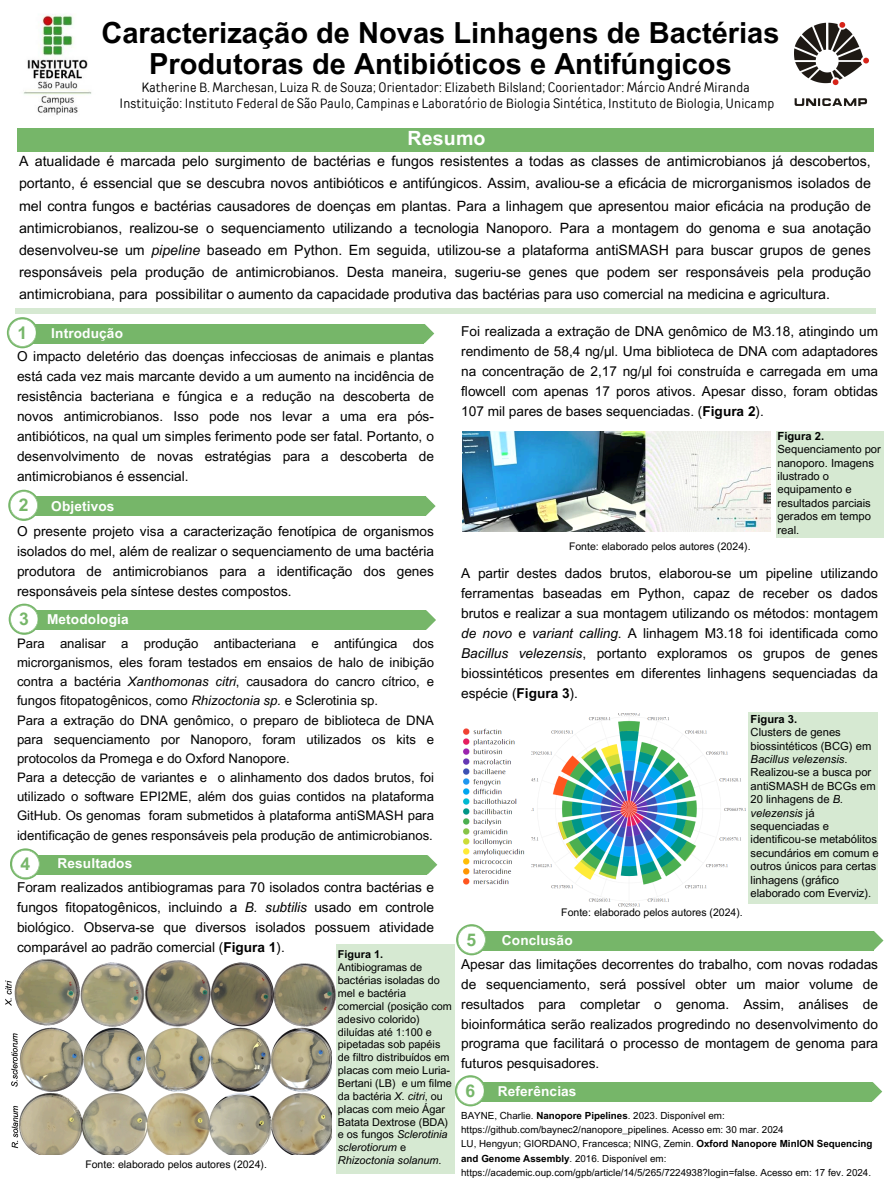
<style>
.page{position:relative;width:893px;height:1191px;background:#fff}
.page>*{position:absolute;margin:0;border:0;box-sizing:border-box;transform-origin:0 0}
.t1{font:700 29.05px/31.2px "Arial MT Pro";color:#000;text-align:center}
.t2{font:700 19.6px "Arial MT Pro";letter-spacing:.01em;color:#fff}
.t3{font:700 17.5px "Arial MT Pro";color:#76b669}
.t4{font:14.17px/22px "Arial MT Pro";color:#000;text-align:justify}
.t5{font:13.65px/19.9px "Arial MT Pro";color:#000;text-align:justify}
.t6{font:700 13.65px "Arial MT Pro";letter-spacing:.01em;color:#fff}
.t7{font:13.3px/15.7px "TT Rounds Condensed";letter-spacing:.01em;color:#000;text-align:center}
.t8{font:13.12px/19.2px "Arial MT Pro";color:#000}
.t9{font:11.2px/13.4px "Arial MT Pro";color:#000}
.t10{font:10.85px/12.9px "Arial MT Pro";color:#000}
.t11{font:10.5px "Arial MT Pro";color:#000}
.t12{font:9.8px/14.4px "Arial MT Pro";color:#000}
.s1{font-style:italic}
.s2{font-weight:700}
</style>
<div class="page">
<div style="left:336px;top:944px;width:118px;height:229px;background:#d6e9d2"></div>
<div style="left:30px;top:496px;width:395px;height:20px;background:#76b669"></div>
<div style="left:776px;top:431px;width:107px;height:107px;background:#d6e9d2"></div>
<div style="left:748px;top:712px;width:130px;height:191px;background:#d6e9d2"></div>
<img style="left:531px;top:713px;width:215px;height:194px">
<div style="left:17px;top:128px;width:856px;height:23px;background:#76b669"></div>
<img style="left:5px;top:959px;width:330px;height:68px">
<img style="left:11px;top:1027px;width:320px;height:127px">
<img style="left:462px;top:431px;width:309px;height:100px">
<img style="left:463px;top:728px;width:62px;height:157px">
<img style="left:23px;top:14px;width:69px;height:101px">
<img style="left:795px;top:22px;width:74px;height:83px">
<svg style="left:8px;top:489px;width:31px;height:32px"></svg>
<svg style="left:425px;top:496px;width:11px;height:20px"></svg>
<svg style="left:10px;top:491px;width:28px;height:28px"></svg>
<div style="left:28px;top:324px;width:396px;height:19px;background:#76b669"></div>
<svg style="left:7px;top:317px;width:31px;height:31px"></svg>
<svg style="left:424px;top:324px;width:10px;height:19px"></svg>
<svg style="left:9px;top:319px;width:27px;height:27px"></svg>
<div style="left:30px;top:610px;width:396px;height:20px;background:#76b669"></div>
<svg style="left:9px;top:603px;width:31px;height:32px"></svg>
<svg style="left:426px;top:610px;width:10px;height:20px"></svg>
<svg style="left:10px;top:605px;width:28px;height:28px"></svg>
<div style="left:31px;top:855px;width:396px;height:19px;background:#76b669"></div>
<svg style="left:10px;top:848px;width:31px;height:31px"></svg>
<svg style="left:427px;top:855px;width:10px;height:19px"></svg>
<svg style="left:12px;top:850px;width:27px;height:27px"></svg>
<div style="left:477px;top:930px;width:396px;height:20px;background:#76b669"></div>
<svg style="left:456px;top:924px;width:31px;height:31px"></svg>
<svg style="left:864px;top:930px;width:19px;height:20px"></svg>
<svg style="left:458px;top:925px;width:27px;height:28px"></svg>
<div style="left:476px;top:1081px;width:396px;height:20px;background:#76b669"></div>
<svg style="left:455px;top:1075px;width:31px;height:31px"></svg>
<svg style="left:862px;top:1081px;width:20px;height:20px"></svg>
<svg style="left:456px;top:1076px;width:28px;height:28px"></svg>
<div style="left:15px;top:308px;width:861px;height:5px;background:#d6e9d2"></div>
<h3 class="t1" style="left:101px;top:21px;width:680px">Caracterização de Novas Linhagens de Bactérias<br>Produtoras de Antibióticos e Antifúngicos</h3>
<p class="t7" style="left:120px;top:80px;width:656px">Katherine B. Marchesan, Luiza R. de Souza; Orientador: Elizabeth Bilsland; Coorientador: Márcio André Miranda<br>Instituição: Instituto Federal de São Paulo, Campinas e Laboratório de Biologia Sintética, Instituto de Biologia, Unicamp</p>
<h4 class="t2" style="left:407px;top:131px;width:80px">Resumo</h4>
<p class="t4" style="left:19px;top:152px;width:853px">A atualidade é marcada pelo surgimento de bactérias e fungos resistentes a todas as classes de antimicrobianos já descobertos, portanto, é essencial que se descubra novos antibióticos e antifúngicos. Assim, avaliou-se a eficácia de microrganismos isolados de mel contra fungos e bactérias causadores de doenças em plantas. Para a linhagem que apresentou maior eficácia na produção de antimicrobianos, realizou-se o sequenciamento utilizando a tecnologia Nanoporo. Para a montagem do genoma e sua anotação desenvolveu-se um <span class="s1">pipeline</span> baseado em Python. Em seguida, utilizou-se a plataforma antiSMASH para buscar grupos de genes responsáveis pela produção de antimicrobianos. Desta maneira, sugeriu-se genes que podem ser responsáveis pela produção antimicrobiana, para possibilitar o aumento da capacidade produtiva das bactérias para uso comercial na medicina e agricultura.</p>
<h4 class="t3" style="left:17px;top:326px;width:11px">1</h4>
<h4 class="t6" style="left:51px;top:328px;width:73px">Introdução</h4>
<h1 class="t5" style="left:17px;top:348px;width:418px">O impacto deletério das doenças infecciosas de animais e plantas está cada vez mais marcante devido a um aumento na incidência de resistência bacteriana e fúngica e a redução na descoberta de novos antimicrobianos. Isso pode nos levar a uma era pós&shy;antibióticos, na qual um simples ferimento pode ser fatal. Portanto, o desenvolvimento de novas estratégias para a descoberta de antimicrobianos é essencial.</h1>
<h4 class="t3" style="left:19px;top:498px;width:11px">2</h4>
<h4 class="t6" style="left:51px;top:500px;width:65px">Objetivos</h4>
<p class="t5" style="left:17px;top:522px;width:418px">O presente projeto visa a caracterização fenotípica de organismos isolados do mel, além de realizar o sequenciamento de uma bactéria produtora de antimicrobianos para a identificação dos genes responsáveis pela síntese destes compostos.</p>
<h4 class="t8" style="left:17px;top:635px;width:418px">Para analisar a produção antibacteriana e antifúngica dos microrganismos, eles foram testados em ensaios de halo de inibição contra a bactéria <span class="s1">Xanthomonas citri</span>, causadora do cancro cítrico, e fungos fitopatogênicos, como <span class="s1">Rhizoctonia sp.</span> e Sclerotinia sp.<br>Para a extração do DNA genômico, o preparo de biblioteca de DNA para sequenciamento por Nanoporo, foram utilizados os kits e protocolos da Promega e do Oxford Nanopore.<br>Para a detecção de variantes e o alinhamento dos dados brutos, foi utilizado o software EPI2ME, além dos guias contidos na plataforma GitHub. Os genomas foram submetidos à plataforma antiSMASH para identificação de genes responsáveis pela produção de antimicrobianos.</h4>
<h2 class="t5" style="left:17px;top:879px;width:418px">Foram realizados antibiogramas para 70 isolados contra bactérias e fungos fitopatogênicos, incluindo a <span class="s1">B. subtilis</span> usado em controle biológico. Observa-se que diversos isolados possuem atividade comparável ao padrão comercial (<span class="s2">Figura 1</span>).</h2>
<h3 class="t3" style="left:19px;top:612px;width:11px">3</h3>
<h3 class="t6" style="left:47px;top:614px;width:83px">Metodologia</h3>
<h5 class="t3" style="left:20px;top:857px;width:11px">4</h5>
<h3 class="t6" style="left:58px;top:858px;width:76px">Resultados</h3>
<h5 class="t10" style="left:338px;top:949px;width:115px"><span class="s2">Figura 1.<br></span>Antibiogramas de bactérias isoladas do mel e bactéria comercial (posição com adesivo colorido) diluídas até 1:100 e pipetadas sob papéis de filtro distribuídos em placas com meio Luria-<br>Bertani (LB) e um filme da bactéria <span class="s1">X. citri</span>, ou placas com meio Ágar<br>Batata Dextrose (BDA) e os fungos <span class="s1">Sclerotinia sclerotiorum</span> e<br><span class="s1">Rhizoctonia solanum</span>.</h5>
<p class="t11" style="left:85px;top:1160px;width:183px">Fonte: elaborado pelos autores (2024).</p>
<p class="t5" style="left:461px;top:322px;width:418px">Foi realizada a extração de DNA genômico de M3.18, atingindo um rendimento de 58,4 ng/μl. Uma biblioteca de DNA com adaptadores na concentração de 2,17 ng/μl foi construída e carregada em uma flowcell com apenas 17 poros ativos. Apesar disso, foram obtidas 107 mil pares de bases sequenciadas. (<span class="s2">Figura 2</span>).</p>
<h5 class="t11" style="left:569px;top:542px;width:183px">Fonte: elaborado pelos autores (2024).</h5>
<p class="t9" style="left:777px;top:430px;width:105px"><span class="s2">Figura 2.<br></span>Sequenciamento por nanoporo. Imagens ilustrado o equipamento e resultados parciais gerados em tempo real.</p>
<p class="t5" style="left:461px;top:565px;width:418px">A partir destes dados brutos, elaborou-se um pipeline utilizando ferramentas baseadas em Python, capaz de receber os dados brutos e realizar a sua montagem utilizando os métodos: montagem <span class="s1">de novo</span> e <span class="s1">variant calling</span>. A linhagem M3.18 foi identificada como <span class="s1">Bacillus velezensis</span>, portanto exploramos os grupos de genes biossintéticos presentes em diferentes linhagens sequenciadas da espécie (<span class="s2">Figura 3</span>).</p>
<h3 class="t11" style="left:561px;top:908px;width:183px">Fonte: elaborado pelos autores (2024).</h3>
<p class="t3" style="left:466px;top:932px;width:11px">5</p>
<p class="t6" style="left:502px;top:935px;width:72px">Conclusão</p>
<h3 class="t9" style="left:750px;top:713px;width:130px"><span class="s2">Figura 3.<br></span>Clusters de genes biossintéticos (BCG) em<br><span class="s1">Bacillus velezensis</span>.<br>Realizou-se a busca por antiSMASH de BCGs em<br>20 linhagens de <span class="s1">B. velezensis</span> já sequenciadas e identificou-se metabólitos secundários em comum e outros únicos para certas linhagens (gráfico elaborado com Everviz).</h3>
<p class="t5" style="left:461px;top:955px;width:418px">Apesar das limitações decorrentes do trabalho, com novas rodadas de sequenciamento, será possível obter um maior volume de resultados para completar o genoma. Assim, análises de bioinformática serão realizados progredindo no desenvolvimento do programa que facilitará o processo de montagem de genoma para futuros pesquisadores.</p>
<p class="t3" style="left:465px;top:1083px;width:11px">6</p>
<h5 class="t6" style="left:498px;top:1086px;width:80px">Referências</h5>
<p class="t12" style="left:461px;top:1109px;width:413px">BAYNE, Charlie. <span class="s2">Nanopore Pipelines</span>. 2023. Disponível em: https://github.com/baynec2/nanopore_pipelines. Acesso em: 30 mar. 2024<br>LU, Hengyun; GIORDANO, Francesca; NING, Zemin. <span class="s2">Oxford Nanopore MinION Sequencing and Genome Assembly</span>. 2016. Disponível em: https://academic.oup.com/gpb/article/14/5/265/7224938?login=false. Acesso em: 17 fev. 2024.</p>
</div>
